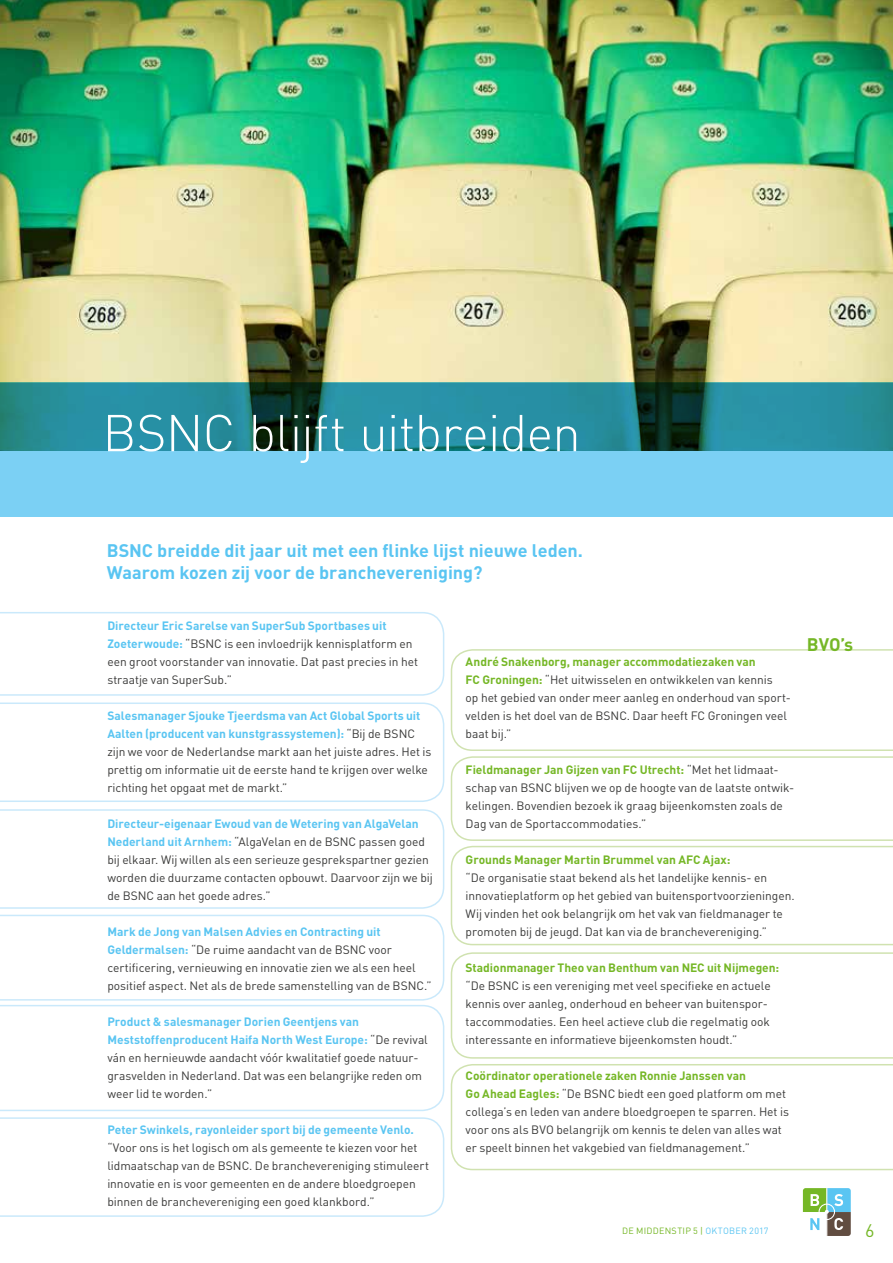
<style>
.page{position:relative;width:893px;height:1263px;background:#fff}
.page>*{position:absolute;margin:0;border:0;box-sizing:border-box;transform-origin:0 0}
.t1{font:300 51px "DIN";letter-spacing:-.015em;color:#fff}
.t2{font:700 18px/21.6px "DIN";color:#5ac5f2}
.t3{font:700 18px "DIN";color:#75b726}
.t4{font:18px "DIN";color:#75b726}
.t5{font:12px/18px "DIN";letter-spacing:-.005em;color:#3a3a39}
.t6{font:700 12px "DIN";letter-spacing:-.005em;color:#75b726}
.t7{font:700 12px "DIN";letter-spacing:-.005em;color:#5ac5f2}
.t8{font:9px "DIN";letter-spacing:.025em;color:#75b726}
.s1{font-weight:700;color:#5ac5f2}
.s2{font-weight:700;color:#75b726}
.s3{color:#5ac5f2}
</style>
<div class="page">
<svg style="left:450px;top:649px;width:442px;height:102px"></svg>
<svg style="left:450px;top:756px;width:442px;height:190px"></svg>
<svg style="left:450px;top:1064px;width:442px;height:107px"></svg>
<svg style="left:450px;top:952px;width:442px;height:107px"></svg>
<hr style="left:892px;top:517px;width:1px;height:695px;background:#d8effc">
<img style="left:0;top:0;width:893px;height:383px">
<div style="left:0;top:383px;width:893px;height:134px;background:#7bd0f4"></div>
<svg style="left:0;top:383px;width:892px;height:68px;fill:#278fa4"></svg>
<hr style="left:892px;top:383px;width:1px;height:134px;background:#75b726">
<svg style="left:0;top:612px;width:444px;height:84px"></svg>
<svg style="left:0;top:702px;width:444px;height:100px"></svg>
<svg style="left:0;top:809px;width:444px;height:100px"></svg>
<svg style="left:0;top:1005px;width:444px;height:106px"></svg>
<svg style="left:0;top:1117px;width:444px;height:100px"></svg>
<svg style="left:0;top:915px;width:444px;height:85px"></svg>
<svg style="left:803px;top:1188px;width:48px;height:48px"></svg>
<h1 class="t1" style="left:102px;top:401px;width:480px">BSNC blijft uitbreiden</h1>
<h2 class="t2" style="left:107px;top:539px;width:478px">BSNC breidde dit jaar uit met een flinke lijst nieuwe leden.<br>Waarom kozen zij voor de branchevereniging?</h2>
<p class="t5" style="left:107px;top:616px;width:312px"><span class="s1">Directeur Eric Sarelse van SuperSub Sportbases uit Zoeterwoude:</span> “BSNC is een invloedrijk kennisplatform en een groot voorstander van innovatie. Dat past precies in het straatje van SuperSub.”</p>
<p class="t5" style="left:107px;top:706px;width:326px"><span class="s1">Salesmanager Sjouke Tjeerdsma van Act Global Sports uit Aalten (producent van kunstgrassystemen):</span> “Bij de BSNC zijn we voor de Nederlandse markt aan het juiste adres. Het is prettig om informatie uit de eerste hand te krijgen over welke richting het opgaat met de markt.”</p>
<p class="t5" style="left:107px;top:814px;width:327px"><span class="s1">Directeur-eigenaar Ewoud van de Wetering van AlgaVelan Nederland uit Arnhem:</span> “AlgaVelan en de BSNC passen goed bij elkaar. Wij willen als een serieuze gesprekspartner gezien worden die duurzame contacten opbouwt. Daarvoor zijn we bij de BSNC aan het goede adres.”</p>
<p class="t5" style="left:107px;top:922px;width:326px"><span class="s1">Mark de Jong van Malsen Advies en Contracting uit Geldermalsen:</span> “De ruime aandacht van de BSNC voor certificering, vernieuwing en innovatie zien we als een heel positief aspect. Net als de brede samenstelling van de BSNC.”</p>
<p class="t5" style="left:107px;top:1012px;width:322px"><span class="s1">Product &amp; salesmanager Dorien Geentjens van Meststoffenproducent Haifa North West Europe:</span> “De revival ván en hernieuwde aandacht vóór kwalitatief goede natuur&shy;grasvelden in Nederland. Dat was een belangrijke reden om weer lid te worden.”</p>
<p class="t7" style="left:107px;top:1122px;width:308px">Peter Swinkels, rayonleider sport bij de gemeente Venlo.</p>
<p class="t5" style="left:107px;top:1138px;width:323px">“Voor ons is het logisch om als gemeente te kiezen voor het lidmaatschap van de BSNC. De branchevereniging stimuleert innovatie en is voor gemeenten en de andere bloedgroepen binnen de branchevereniging een goed klankbord.”</p>
<p class="t5" style="left:466px;top:652px;width:327px"><span class="s2">André Snakenborg, manager accommodatiezaken van<br>FC Groningen:</span> “Het uitwisselen en ontwikkelen van kennis<br>op het gebied van onder meer aanleg en onderhoud van sport&shy;velden is het doel van de BSNC. Daar heeft FC Groningen veel baat bij.”</p>
<p class="t5" style="left:466px;top:760px;width:330px"><span class="s2">Fieldmanager Jan Gijzen van FC Utrecht:</span> “Met het lidmaat&shy;schap van BSNC blijven we op de hoogte van de laatste ontwik&shy;kelingen. Bovendien bezoek ik graag bijeenkomsten zoals de Dag van de Sportaccommodaties.”</p>
<p class="t6" style="left:466px;top:852px;width:266px">Grounds Manager Martin Brummel van AFC Ajax:</p>
<p class="t5" style="left:466px;top:868px;width:331px">“De organisatie staat bekend als het landelijke kennis- en innovatieplatform op het gebied van buitensportvoorzieningen.<br>Wij vinden het ook belangrijk om het vak van fieldmanager te promoten bij de jeugd. Dat kan via de branchevereniging.”</p>
<p class="t6" style="left:466px;top:960px;width:315px">Stadionmanager Theo van Benthum van NEC uit Nijmegen:</p>
<p class="t5" style="left:466px;top:976px;width:307px">“De BSNC is een vereniging met veel specifieke en actuele kennis over aanleg, onderhoud en beheer van buitenspor&shy;taccommodaties. Een heel actieve club die regelmatig ook interessante en informatieve bijeenkomsten houdt.”</p>
<p class="t5" style="left:466px;top:1066px;width:325px"><span class="s2">Coördinator operationele zaken Ronnie Janssen van<br>Go Ahead Eagles:</span> “De BSNC biedt een goed platform om met collega’s en leden van andere bloedgroepen te sparren. Het is voor ons als BVO belangrijk om kennis te delen van alles wat er speelt binnen het vakgebied van fieldmanagement.”</p>
<h2 class="t3" style="left:807px;top:632px;width:48px">BVO’s</h2>
<p class="t8" style="left:622px;top:1225px;width:148px">DE MIDDENSTIP 5 | <span class="s3">OKTOBER 2017</span></p>
<h2 class="t4" style="left:865px;top:1219px;width:11px">6</h2>
</div>
